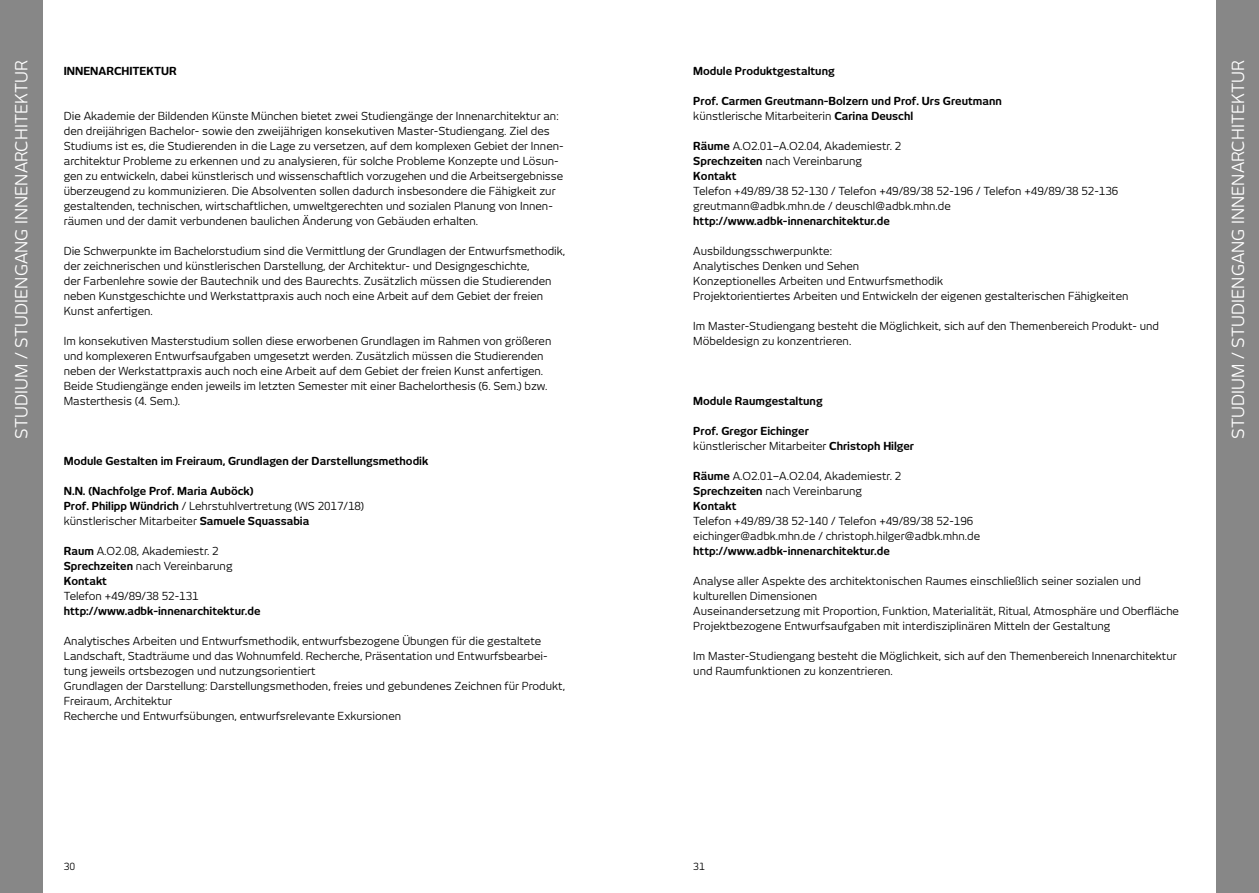
<style>
.page{position:relative;width:1259px;height:893px;background:#fff}
.page>*{position:absolute;margin:0;border:0;box-sizing:border-box;transform-origin:0 0}
.t1{font:16.5px "New June";letter-spacing:.005em;color:#fff}
.t2{font:10.95px/15px "New June";color:#000}
.t3{font:700 10.95px/15px "New June";color:#000}
.t4{font:9.75px "New June";color:#000}
.s1{font-weight:400}
.s2{font-weight:700}
</style>
<div class="page">
<div style="left:1216px;top:0;width:43px;height:893px;background:#878787"></div>
<div style="left:0;top:0;width:43px;height:893px;background:#878787"></div>
<h1 class="t1" style="left:12px;top:439px;width:378px;rotate:-90deg">Studium / Studiengang Innenarchitektur</h1>
<h1 class="t1" style="left:1228px;top:439px;width:378px;rotate:-90deg">Studium / Studiengang Innenarchitektur</h1>
<p class="t3" style="left:693px;top:63px;width:143px">Module Produktgestaltung</p>
<p class="t3" style="left:693px;top:93px;width:310px">Prof. Carmen Greutmann-Bolzern und Prof. Urs Greutmann <span class="s1">künstlerische Mitarbeiterin</span> Carina Deuschl</p>
<p class="t2" style="left:693px;top:138px;width:209px"><span class="s2">Räume</span> A.O2.01–A.O2.04, Akademiestr. 2<br><span class="s2">Sprechzeiten</span> nach Vereinbarung<br><span class="s2">Kontakt</span></p>
<p class="t2" style="left:693px;top:183px;width:426px">Telefon +49/89/38 52-130 / Telefon +49/89/38 52-196 / Telefon +49/89/38 52-136 greutmann@adbk.mhn.de / deuschl@adbk.mhn.de</p>
<p class="t3" style="left:693px;top:213px;width:198px">http://www.adbk-innenarchitektur.de</p>
<p class="t2" style="left:693px;top:243px;width:437px">Ausbildungsschwerpunkte:<br>Analytisches Denken und Sehen<br>Konzeptionelles Arbeiten und Entwurfsmethodik<br>Projektorientiertes Arbeiten und Entwickeln der eigenen gestalterischen Fähigkeiten</p>
<p class="t2" style="left:693px;top:318px;width:467px">Im Master-Studiengang besteht die Möglichkeit, sich auf den Themenbereich Produkt- und<br>Möbeldesign zu konzentrieren.</p>
<p class="t3" style="left:64px;top:63px;width:8px">INNEN</p>
<p class="t3" style="left:99px;top:63px;width:16px">ARCHITEKTUR</p>
<p class="t2" style="left:64px;top:108px;width:501px">Die Akademie der Bildenden Künste München bietet zwei Studiengänge der Innenarchitektur an: den dreijährigen Bachelor- sowie den zweijährigen konsekutiven Master-Studiengang. Ziel des Studiums ist es, die Studierenden in die Lage zu versetzen, auf dem komplexen Gebiet der Innen&shy;architektur Probleme zu erkennen und zu analysieren, für solche Probleme Konzepte und Lösun&shy;gen zu entwickeln, dabei künstlerisch und wissenschaftlich vorzugehen und die Arbeitsergebnisse überzeugend zu kommunizieren. Die Absolventen sollen dadurch insbesondere die Fähigkeit zur gestaltenden, technischen, wirtschaftlichen, umweltgerechten und sozialen Planung von Innen&shy;räumen und der damit verbundenen baulichen Änderung von Gebäuden erhalten.</p>
<p class="t2" style="left:64px;top:243px;width:503px">Die Schwerpunkte im Bachelorstudium sind die Vermittlung der Grundlagen der Entwurfsmethodik, der zeichnerischen und künstlerischen Darstellung, der Architektur- und Designgeschichte,<br>der Farbenlehre sowie der Bautechnik und des Baurechts. Zusätzlich müssen die Studierenden neben Kunstgeschichte und Werkstattpraxis auch noch eine Arbeit auf dem Gebiet der freien Kunst anfertigen.</p>
<p class="t2" style="left:64px;top:333px;width:489px">Im konsekutiven Masterstudium sollen diese erworbenen Grundlagen im Rahmen von größeren und komplexeren Entwurfsaufgaben umgesetzt werden. Zusätzlich müssen die Studierenden neben der Werkstattpraxis auch noch eine Arbeit auf dem Gebiet der freien Kunst anfertigen.<br>Beide Studiengänge enden jeweils im letzten Semester mit einer Bachelorthesis (6. Sem.) bzw.<br>Masterthesis (4. Sem.).</p>
<p class="t3" style="left:693px;top:393px;width:131px">Module Raumgestaltung</p>
<p class="t3" style="left:693px;top:423px;width:222px">Prof. Gregor Eichinger<br><span class="s1">künstlerischer Mitarbeiter</span> Christoph Hilger</p>
<p class="t2" style="left:693px;top:468px;width:209px"><span class="s2">Räume</span> A.O2.01–A.O2.04, Akademiestr. 2<br><span class="s2">Sprechzeiten</span> nach Vereinbarung<br><span class="s2">Kontakt</span></p>
<p class="t2" style="left:693px;top:513px;width:288px">Telefon +49/89/38 52-140 / Telefon +49/89/38 52-196 eichinger@adbk.mhn.de / christoph.hilger@adbk.mhn.de</p>
<p class="t3" style="left:693px;top:543px;width:198px">http://www.adbk-innenarchitektur.de</p>
<p class="t2" style="left:693px;top:573px;width:487px">Analyse aller Aspekte des architektonischen Raumes einschließlich seiner sozialen und kulturellen Dimensionen<br>Auseinandersetzung mit Proportion, Funktion, Materialität, Ritual, Atmosphäre und Oberfläche Projektbezogene Entwurfsaufgaben mit interdisziplinären Mitteln der Gestaltung</p>
<p class="t2" style="left:693px;top:648px;width:485px">Im Master-Studiengang besteht die Möglichkeit, sich auf den Themenbereich Innenarchitektur und Raumfunktionen zu konzentrieren.</p>
<p class="t3" style="left:64px;top:453px;width:366px">Module Gestalten im Freiraum, Grundlagen der Darstellungsmethodik</p>
<p class="t3" style="left:64px;top:483px;width:302px">N.N. (Nachfolge Prof. Maria Auböck)<br>Prof. Philipp Wündrich <span class="s1">/ Lehrstuhlvertretung (WS 2017/18) künstlerischer Mitarbeiter</span> Samuele Squassabia</p>
<p class="t2" style="left:64px;top:543px;width:170px"><span class="s2">Raum</span> A.O2.08, Akademiestr. 2<br><span class="s2">Sprechzeiten</span> nach Vereinbarung<br><span class="s2">Kontakt</span></p>
<p class="t2" style="left:64px;top:588px;width:136px">Telefon +49/89/38 52-131</p>
<p class="t3" style="left:64px;top:603px;width:198px">http://www.adbk-innenarchitektur.de</p>
<p class="t2" style="left:64px;top:633px;width:503px">Analytisches Arbeiten und Entwurfsmethodik, entwurfsbezogene Übungen für die gestaltete Landschaft, Stadträume und das Wohnumfeld. Recherche, Präsentation und Entwurfsbearbei&shy;tung jeweils ortsbezogen und nutzungsorientiert<br>Grundlagen der Darstellung: Darstellungsmethoden, freies und gebundenes Zeichnen für Produkt, Freiraum, Architektur<br>Recherche und Entwurfsübungen, entwurfsrelevante Exkursionen</p>
<p class="t4" style="left:64px;top:861px;width:13px">30</p>
<p class="t4" style="left:693px;top:861px;width:13px">31</p>
</div>
